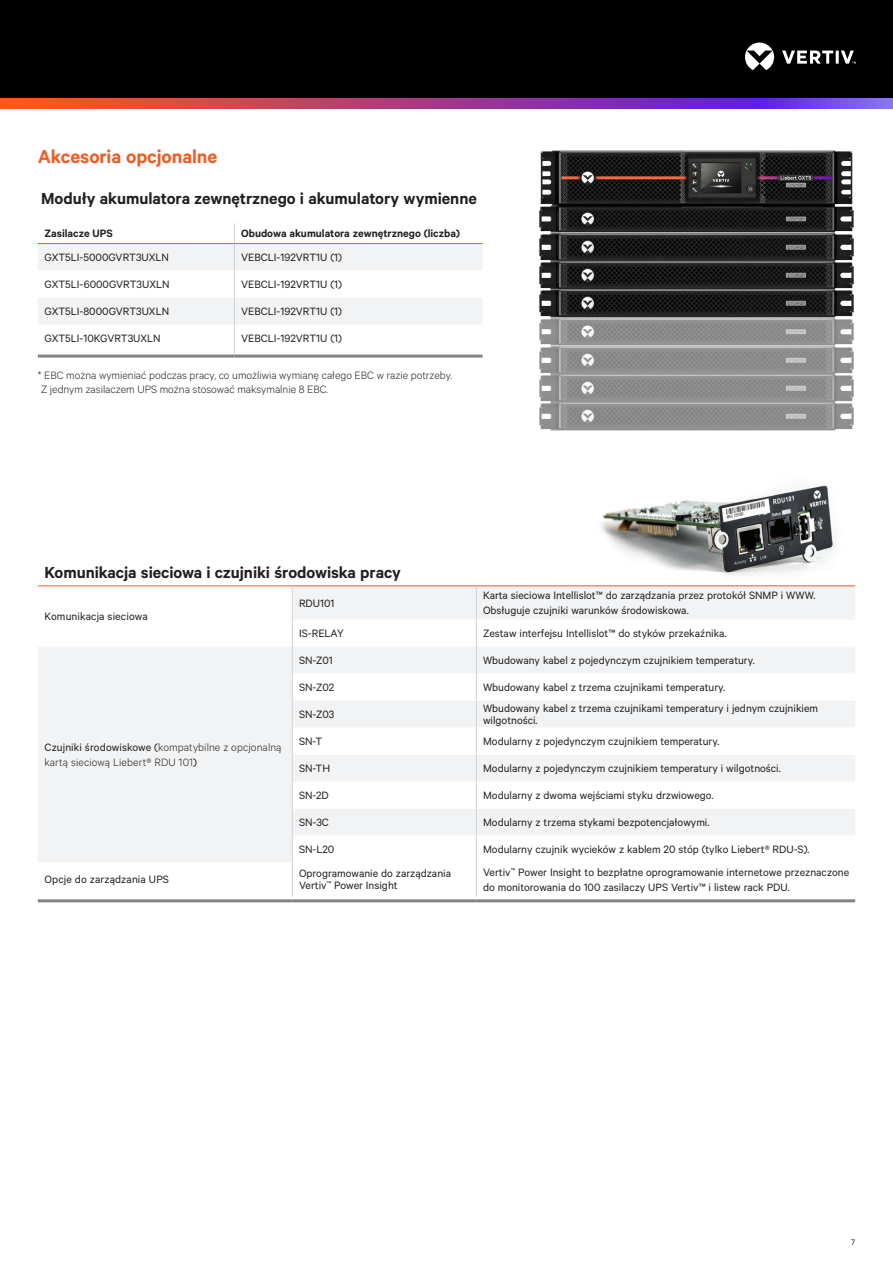
<style>
.page{position:relative;width:893px;height:1263px;background:#fff}
.page>*{position:absolute;margin:0;border:0;box-sizing:border-box;transform-origin:0 0}
.Vertiv_Orange_Main_Heading{font:600 21px "Calibre";letter-spacing:-.005em;color:#f15b24}
.Vertiv_Heading{font:600 18px "Calibre";letter-spacing:-.005em;color:#231f20}
.Table_Body{font:12px/14.4px "Calibre";color:#231f20}
.t1{font:300 12px/14.4px "Calibre";color:#231f20}
.Table_Body-2{font:600 12px "Calibre";color:#231f20}
.t2{font:9px "Calibre";color:#231f20}
.s1{font-weight:400}
</style>
<div class="page">
<div style="left:0;top:0;width:893px;height:108px;background:#000"></div>
<svg style="left:745px;top:43px;width:111px;height:27px"></svg>
<svg style="left:0;top:98px;width:893px;height:11px"></svg>
<img style="left:601px;top:485px;width:234px;height:91px">
<div style="left:38px;top:646px;width:254px;height:27px;background:#f2f3f4"></div>
<svg style="left:38px;top:673px;width:254px;height:223px;fill:#f2f3f4"></svg>
<hr style="left:38px;top:585px;width:254px;height:1px;background:#f15b24">
<hr style="left:38px;top:899px;width:254px;height:3px;background:#808285">
<hr style="left:292px;top:899px;width:184px;height:3px;background:#808285">
<hr style="left:476px;top:899px;width:379px;height:3px;background:#808285">
<hr style="left:292px;top:862px;width:1px;height:34px;background:#d1d2d4">
<hr style="left:476px;top:862px;width:1px;height:34px;background:#d1d2d4">
<hr style="left:292px;top:585px;width:184px;height:1px;background:#f15b24">
<hr style="left:476px;top:585px;width:379px;height:1px;background:#f15b24">
<svg style="left:292px;top:586px;width:563px;height:276px"></svg>
<svg style="left:38px;top:223px;width:445px;height:132px"></svg>
<hr style="left:38px;top:355px;width:196px;height:3px;background:#808285">
<hr style="left:234px;top:355px;width:249px;height:3px;background:#808285">
<hr style="left:38px;top:243px;width:196px;height:1px;background:#f15b24">
<hr style="left:234px;top:243px;width:249px;height:1px;background:#f15b24">
<img style="left:539px;top:234px;width:315px;height:83px">
<img style="left:539px;top:347px;width:315px;height:84px">
<img style="left:539px;top:317px;width:315px;height:30px">
<img style="left:539px;top:150px;width:315px;height:84px">
<p class="Vertiv_Orange_Main_Heading" style="left:38px;top:144px;width:181px">Akcesoria opcjonalne</p>
<p class="Vertiv_Heading" style="left:41px;top:188px;width:437px">Moduły akumulatora zewnętrznego i akumulatory wymienne</p>
<p class="Table_Body-2" style="left:45px;top:226px;width:70px">Zasilacze UPS</p>
<p class="Table_Body-2" style="left:241px;top:226px;width:220px">Obudowa akumulatora zewnętrznego (liczba)</p>
<p class="Table_Body" style="left:45px;top:250px;width:126px">GXT5LI-5000GVRT3UXLN</p>
<p class="Table_Body" style="left:241px;top:250px;width:102px">VEBCLI-192VRT1U (1)</p>
<p class="Table_Body" style="left:45px;top:277px;width:126px">GXT5LI-6000GVRT3UXLN</p>
<p class="Table_Body" style="left:241px;top:277px;width:102px">VEBCLI-192VRT1U (1)</p>
<p class="Table_Body" style="left:45px;top:304px;width:126px">GXT5LI-8000GVRT3UXLN</p>
<p class="Table_Body" style="left:241px;top:304px;width:102px">VEBCLI-192VRT1U (1)</p>
<p class="Table_Body" style="left:45px;top:331px;width:118px">GXT5LI-10KGVRT3UXLN</p>
<p class="Table_Body" style="left:241px;top:331px;width:102px">VEBCLI-192VRT1U (1)</p>
<p class="t1" style="left:38px;top:367px;width:416px">* EBC można wymieniać podczas pracy, co umożliwia wymianę całego EBC w razie potrzeby.<br>Z jednym zasilaczem UPS można stosować maksymalnie 8 EBC.</p>
<p class="Vertiv_Heading" style="left:45px;top:562px;width:358px">Komunikacja sieciowa i czujniki środowiska pracy</p>
<p class="Table_Body" style="left:45px;top:609px;width:105px">Komunikacja sieciowa</p>
<p class="Table_Body" style="left:299px;top:595px;width:37px">RDU101</p>
<p class="Table_Body" style="left:483px;top:588px;width:334px">Karta sieciowa Intellislot™ do zarządzania przez protokół SNMP i WWW.<br>Obsługuje czujniki warunków środowiskowa.</p>
<p class="Table_Body" style="left:299px;top:626px;width:46px">IS-RELAY</p>
<p class="Table_Body" style="left:483px;top:626px;width:245px">Zestaw interfejsu Intellislot™ do styków przekaźnika.</p>
<p class="t1" style="left:45px;top:740px;width:238px"><span class="s1">Czujniki środowiskowe (</span>kompatybilne z opcjonalną kartą sieciową Liebert® RDU 101<span class="s1">)</span></p>
<p class="Table_Body" style="left:299px;top:653px;width:35px">SN-Z01</p>
<p class="Table_Body" style="left:483px;top:653px;width:273px">Wbudowany kabel z pojedynczym czujnikiem temperatury.</p>
<p class="Table_Body" style="left:299px;top:680px;width:37px">SN-Z02</p>
<p class="Table_Body" style="left:483px;top:680px;width:244px">Wbudowany kabel z trzema czujnikami temperatury.</p>
<p class="Table_Body" style="left:299px;top:707px;width:37px">SN-Z03</p>
<p class="Table_Body" style="left:483px;top:702px;width:337px;line-height:12px">Wbudowany kabel z trzema czujnikami temperatury i jednym czujnikiem wilgotności.</p>
<p class="Table_Body" style="left:299px;top:734px;width:25px">SN-T</p>
<p class="Table_Body" style="left:483px;top:734px;width:238px">Modularny z pojedynczym czujnikiem temperatury.</p>
<p class="Table_Body" style="left:299px;top:761px;width:33px">SN-TH</p>
<p class="Table_Body" style="left:483px;top:761px;width:299px">Modularny z pojedynczym czujnikiem temperatury i wilgotności.</p>
<p class="Table_Body" style="left:299px;top:788px;width:31px">SN-2D</p>
<p class="Table_Body" style="left:483px;top:788px;width:232px">Modularny z dwoma wejściami styku drzwiowego.</p>
<p class="Table_Body" style="left:299px;top:815px;width:31px">SN-3C</p>
<p class="Table_Body" style="left:483px;top:815px;width:228px">Modularny z trzema stykami bezpotencjałowymi.</p>
<p class="Table_Body" style="left:299px;top:842px;width:37px">SN-L20</p>
<p class="Table_Body" style="left:483px;top:842px;width:328px">Modularny czujnik wycieków z kablem 20 stóp (tylko Liebert® RDU-S).</p>
<p class="Table_Body" style="left:45px;top:872px;width:126px">Opcje do zarządzania UPS</p>
<p class="Table_Body" style="left:299px;top:867px;width:154px;line-height:12px">Oprogramowanie do zarządzania<br>Vertiv<sup>™</sup> Power Insight</p>
<p class="Table_Body" style="left:483px;top:865px;width:368px">Vertiv<sup>™</sup> Power Insight to bezpłatne oprogramowanie internetowe przeznaczone do monitorowania do 100 zasilaczy UPS Vertiv™ i listew rack PDU.</p>
<p class="t2" style="left:851px;top:1236px;width:5px">7</p>
</div>
